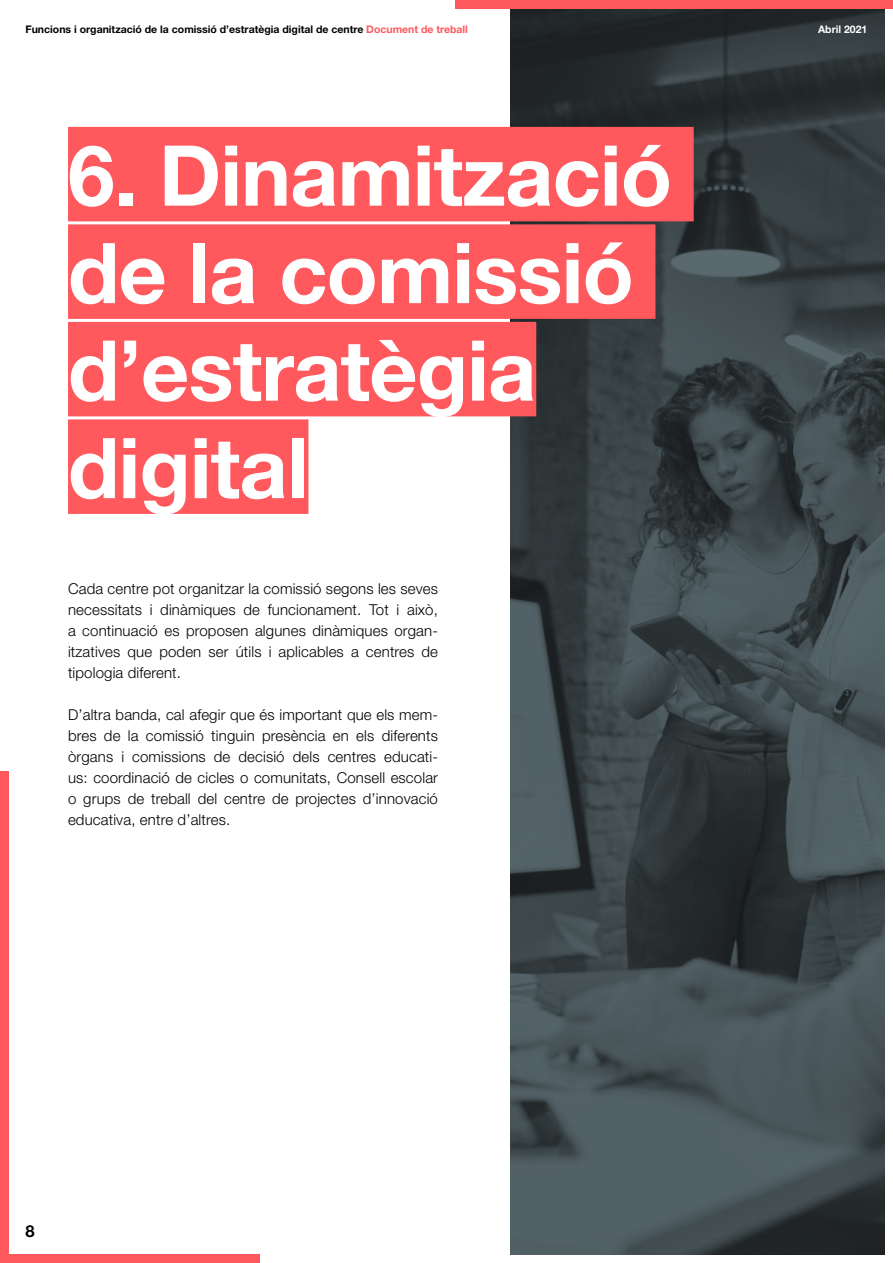
<style>
.page{position:relative;width:893px;height:1263px;background:#fff}
.page>*{position:absolute;margin:0;border:0;box-sizing:border-box;transform-origin:0 0}
.t1{font:700 84px/97.5px "Helvetica Neue LT Std";letter-spacing:-.01em;color:#fff}
.t2{font:700 16.5px "Helvetica Neue LT Std";color:#000}
.t3{font:300 15px/21px "Helvetica Neue LT Std";letter-spacing:.01em;color:#000;text-align:justify}
.t4{font:700 10.5px "Helvetica Neue LT Std";color:#000}
.t5{font:700 10.5px "Helvetica Neue LT Std";color:#fff}
.s1{color:#ff585d}
</style>
<div class="page">
<img style="left:510px;top:9px;width:374px;height:1245px">
<div style="left:455px;top:0;width:438px;height:9px;background:#ff585d"></div>
<div style="left:0;top:1254px;width:259px;height:9px;background:#ff585d"></div>
<div style="left:0;top:771px;width:9px;height:492px;background:#ff585d"></div>
<div style="left:68px;top:127px;width:626px;height:94px;background:#ff585d"></div>
<div style="left:68px;top:224px;width:587px;height:95px;background:#ff585d"></div>
<div style="left:68px;top:322px;width:468px;height:94px;background:#ff585d"></div>
<div style="left:68px;top:419px;width:240px;height:95px;background:#ff585d"></div>
<p class="t4" style="left:26px;top:23px;width:444px">Funcions i organització de la comissió d’estratègia digital de centre <span class="s1">Document de treball</span></p>
<h1 class="t1" style="left:68px;top:125px;width:605px">6. Dinamització de la comissió d’estratègia digital</h1>
<p class="t3" style="left:68px;top:578px;width:371px">Cada centre pot organitzar la comissió segons les seves necessitats i dinàmiques de funcionament. Tot i això, a continuació es proposen algunes dinàmiques organ&shy;itzatives que poden ser útils i aplicables a centres de tipologia diferent.</p>
<p class="t3" style="left:68px;top:704px;width:371px">D’altra banda, cal afegir que és important que els mem&shy;bres de la comissió tinguin presència en els diferents òrgans i comissions de decisió dels centres educati&shy;us: coordinació de cicles o comunitats, Consell escolar o grups de treball del centre de projectes d’innovació educativa, entre d’altres.</p>
<p class="t5" style="left:818px;top:23px;width:51px">Abril 2021</p>
<p class="t2" style="left:26px;top:1221px;width:11px">8</p>
</div>
